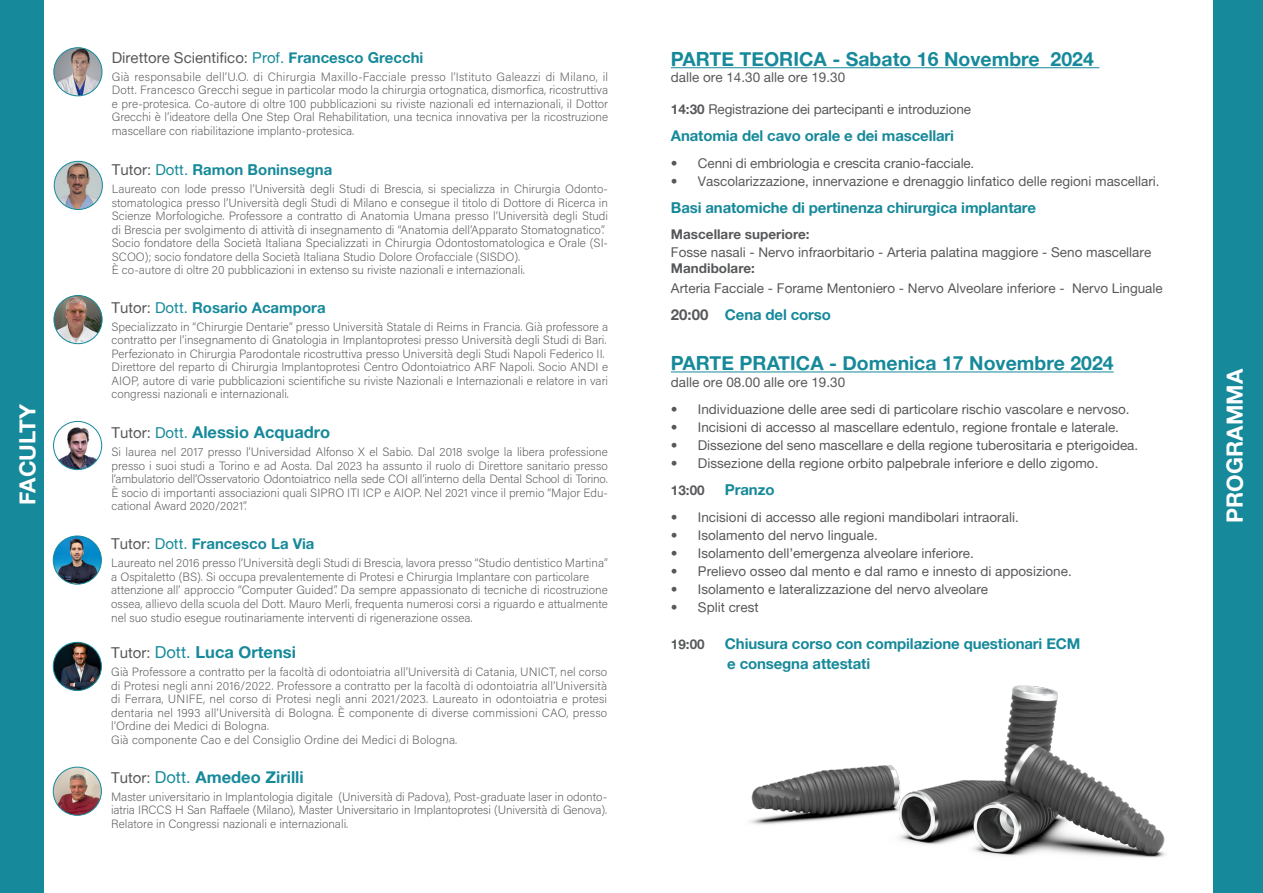
<style>
.page{position:relative;width:1263px;height:893px;background:#fff}
.page>*{position:absolute;margin:0;border:0;box-sizing:border-box;transform-origin:0 0}
.t1{font:22.5px "Alte Haas Grotesk Bold";color:#fff}
.t2{font:19.5px "Alte Haas Grotesk Bold";color:#16899a}
.t3{font:16.5px "Alte Haas Grotesk Bold";color:#16899a}
.t4{font:15px "Alte Haas Grotesk Bold";letter-spacing:-.01em;color:#16899a}
.t5{font:15px "Alte Haas Grotesk";color:#57585a}
.t6{font:13.5px "Alte Haas Grotesk";color:#57585a}
.t7{font:13.5px "Alte Haas Grotesk Bold";color:#57585a}
.t8{font:200 12px/13.5px "Acumin Pro";color:#57585a;text-align:justify}
.s1{color:#16899a}
.s2{font-family:"Alte Haas Grotesk Bold";color:#16899a}
.s3{font-family:"Alte Haas Grotesk";color:#57585a}
.s4{font-family:"Alte Haas Grotesk"}
.s5{font-family:"Alte Haas Grotesk";font-size:15px;color:#57585a}
.s6{font-family:"Alte Haas Grotesk";font-size:15px}
.s7{font-family:"Alte Haas Grotesk Bold"}
.s8{color:#57585a}
</style>
<div class="page">
<img style="left:54px;top:48px;width:48px;height:48px;border-radius:24px">
<div style="left:54px;top:47px;width:48px;height:49px;border:1px solid #16899a;border-radius:50%"></div>
<img style="left:53px;top:642px;width:48px;height:48px;border-radius:24px">
<div style="left:53px;top:642px;width:49px;height:49px;border:1px solid #16899a;border-radius:50%"></div>
<img style="left:54px;top:421px;width:48px;height:49px;border-radius:24px">
<div style="left:53px;top:421px;width:49px;height:49px;border:1px solid #16899a;border-radius:50%"></div>
<img style="left:53px;top:767px;width:48px;height:48px;border-radius:24px">
<div style="left:53px;top:767px;width:49px;height:49px;border:1px solid #16899a;border-radius:50%"></div>
<div style="left:54px;top:161px;width:48px;height:48px;background:#c2cacc;border-radius:50%"></div>
<img style="left:60px;top:161px;width:37px;height:48px">
<div style="left:54px;top:161px;width:49px;height:49px;border:1px solid #16899a;border-radius:50%"></div>
<div style="left:0;top:0;width:43px;height:893px;background:#16899a"></div>
<img style="left:54px;top:295px;width:48px;height:49px;border-radius:24px">
<div style="left:54px;top:295px;width:49px;height:49px;border:1px solid #16899a;border-radius:50%"></div>
<img style="left:53px;top:536px;width:48px;height:48px;border-radius:24px">
<div style="left:53px;top:536px;width:49px;height:48px;border:1px solid #16899a;border-radius:50%"></div>
<hr style="left:671px;top:67px;width:428px;height:1px;background:#16899a">
<hr style="left:671px;top:371px;width:166px;height:1px;background:#16899a">
<hr style="left:842px;top:371px;width:272px;height:1px;background:#16899a">
<div style="left:1213px;top:0;width:50px;height:893px;background:#16899a"></div>
<img style="left:750px;top:685px;width:416px;height:173px">
<p class="t1" style="left:14px;top:505px;width:102px;rotate:-90deg">FACULTY</p>
<p class="t5" style="left:112px;top:49px;width:313px">Direttore Scientifico: <span class="s1">Prof.</span> <span class="s2">Francesco Grecchi</span></p>
<p class="t8" style="left:112px;top:69px;width:498px">Già responsabile dell’U.O. di Chirurgia Maxillo-Facciale presso l’Istituto Galeazzi di Milano, il Dott. Francesco Grecchi segue in particolar modo la chirurgia ortognatica, dismorfica, ricostruttiva e pre-protesica. Co-autore di oltre 100 pubblicazioni su riviste nazionali ed internazionali, il Dottor Grecchi è l’ideatore della One Step Oral Rehabilitation, una tecnica innovativa per la ricostruzione mascellare con riabilitazione implanto-protesica.</p>
<p class="t4" style="left:112px;top:161px;width:222px"><span class="s3">Tutor:</span> <span class="s4">Dott.</span> Ramon Boninsegna</p>
<p class="t8" style="left:112px;top:182px;width:498px">Laureato con lode presso l’Università degli Studi di Brescia, si specializza in Chirurgia Odonto&shy;stomatologica presso l’Università degli Studi di Milano e consegue il titolo di Dottore di Ricerca in Scienze Morfologiche. Professore a contratto di Anatomia Umana presso l’Università degli Studi di Brescia per svolgimento di attività di insegnamento di “Anatomia dell’Apparato Stomatognatico”.</p>
<p class="t8" style="left:112px;top:236px;width:498px">Socio fondatore della Società Italiana Specializzati in Chirurgia Odontostomatologica e Orale (SI-<br>SCOO); socio fondatore della Società Italiana Studio Dolore Orofacciale (SISDO).</p>
<p class="t8" style="left:112px;top:263px;width:415px">È co-autore di oltre 20 pubblicazioni in extenso su riviste nazionali e internazionali.</p>
<p class="t4" style="left:111px;top:298px;width:216px"><span class="s3">Tutor:</span> <span class="s4">Dott.</span> Rosario Acampora</p>
<p class="t8" style="left:111px;top:319px;width:498px">Specializzato in “Chirurgie Dentarie” presso Università Statale di Reims in Francia. Già professore a contratto per l’insegnamento di Gnatologia in Implantoprotesi presso Università degli Studi di Bari.</p>
<p class="t8" style="left:111px;top:346px;width:495px">Perfezionato in Chirurgia Parodontale ricostruttiva presso Università degli Studi Napoli Federico II.</p>
<p class="t8" style="left:111px;top:360px;width:498px">Direttore del reparto di Chirurgia Implantoprotesi Centro Odontoiatrico ARF Napoli. Socio ANDI e AIOP, autore di varie pubblicazioni scientifiche su riviste Nazionali e Internazionali e relatore in vari congressi nazionali e internazionali.</p>
<p class="t3" style="left:111px;top:422px;width:220px"><span class="s5">Tutor:</span> <span class="s6">Dott.</span> Alessio Acquadro</p>
<p class="t8" style="left:111px;top:445px;width:498px">Si laurea nel 2017 presso l’Universidad Alfonso X el Sabio. Dal 2018 svolge la libera professione presso i suoi studi a Torino e ad Aosta. Dal 2023 ha assunto il ruolo di Direttore sanitario presso l’ambulatorio dell’Osservatorio Odontoiatrico nella sede COI all’interno della Dental School di Torino.<br>È socio di importanti associazioni quali SIPRO ITI ICP e AIOP. Nel 2021 vince il premio “Major Edu&shy;cational Award 2020/2021”.</p>
<p class="t4" style="left:111px;top:535px;width:205px"><span class="s3">Tutor:</span> <span class="s4">Dott.</span> Francesco La Via</p>
<p class="t8" style="left:111px;top:556px;width:498px">Laureato nel 2016 presso l’Università degli Studi di Brescia, lavora presso “Studio dentistico Martina” a Ospitaletto (BS). Si occupa prevalentemente di Protesi e Chirurgia Implantare con particolare</p>
<p class="t8" style="left:111px;top:583px;width:498px;line-height:14px">attenzione all’ approccio “Computer Guided”. Da sempre appassionato di tecniche di ricostruzione ossea, allievo della scuola del Dott. Mauro Merli, frequenta numerosi corsi a riguardo e attualmente nel suo studio esegue routinariamente interventi di rigenerazione ossea.</p>
<p class="t3" style="left:111px;top:642px;width:186px"><span class="s5">Tutor:</span> <span class="s4">Dott.</span> Luca Ortensi</p>
<p class="t8" style="left:111px;top:665px;width:498px">Già Professore a contratto per la facoltà di odontoiatria all’Università di Catania, UNICT, nel corso di Protesi negli anni 2016/2022. Professore a contratto per la facoltà di odontoiatria all’Università di Ferrara, UNIFE, nel corso di Protesi negli anni 2021/2023. Laureato in odontoiatria e protesi dentaria nel 1993 all’Università di Bologna. È componente di diverse commissioni CAO, presso l’Ordine dei Medici di Bologna.</p>
<p class="t8" style="left:111px;top:732px;width:348px">Già componente Cao e del Consiglio Ordine dei Medici di Bologna.</p>
<p class="t3" style="left:111px;top:767px;width:194px"><span class="s5">Tutor:</span> <span class="s4">Dott.</span> Amedeo Zirilli</p>
<p class="t8" style="left:111px;top:789px;width:497px">Master universitario in Implantologia digitale (Università di Padova), Post-graduate laser in odonto&shy;iatria IRCCS H San Raffaele (Milano), Master Universitario in Implantoprotesi (Università di Genova).<br>Relatore in Congressi nazionali e internazionali.</p>
<p class="t2" style="left:671px;top:47px;width:424px">PARTE TEORICA - Sabato 16 Novembre 2024</p>
<p class="t6" style="left:671px;top:69px;width:176px">dalle ore 14.30 alle ore 19.30</p>
<p class="t6" style="left:671px;top:102px;width:302px"><span class="s7">14:30</span> Registrazione dei partecipanti e introduzione</p>
<p class="t4" style="left:671px;top:127px;width:285px">Anatomia del cavo orale e dei mascellari</p>
<p class="t6" style="left:671px;top:156px;width:305px">• Cenni di embriologia e crescita cranio-facciale.</p>
<p class="t6" style="left:671px;top:174px;width:490px">• Vascolarizzazione, innervazione e drenaggio linfatico delle regioni mascellari.</p>
<p class="t4" style="left:671px;top:199px;width:367px">Basi anatomiche di pertinenza chirurgica implantare</p>
<p class="t7" style="left:671px;top:225px;width:140px">Mascellare superiore:</p>
<p class="t6" style="left:671px;top:244px;width:482px">Fosse nasali - Nervo infraorbitario - Arteria palatina maggiore - Seno mascellare</p>
<p class="t7" style="left:671px;top:260px;width:85px">Mandibolare:</p>
<p class="t6" style="left:671px;top:280px;width:493px">Arteria Facciale - Forame Mentoniero - Nervo Alveolare inferiore - Nervo Linguale</p>
<p class="t4" style="left:671px;top:305px;width:162px"><span class="s8">20:00</span> Cena del corso</p>
<p class="t2" style="left:671px;top:351px;width:444px">PARTE PRATICA - Domenica 17 Novembre 2024</p>
<p class="t6" style="left:671px;top:374px;width:176px">dalle ore 08.00 alle ore 19.30</p>
<p class="t6" style="left:671px;top:401px;width:460px">• Individuazione delle aree sedi di particolare rischio vascolare e nervoso.</p>
<p class="t6" style="left:671px;top:419px;width:450px">• Incisioni di accesso al mascellare edentulo, regione frontale e laterale.</p>
<p class="t6" style="left:671px;top:437px;width:469px">• Dissezione del seno mascellare e della regione tuberositaria e pterigoidea.</p>
<p class="t6" style="left:671px;top:455px;width:429px">• Dissezione della regione orbito palpebrale inferiore e dello zigomo.</p>
<p class="t7" style="left:671px;top:481px;width:35px">13:00</p>
<p class="t4" style="left:725px;top:480px;width:51px">Pranzo</p>
<p class="t6" style="left:671px;top:509px;width:349px">• Incisioni di accesso alle regioni mandibolari intraorali.</p>
<p class="t6" style="left:671px;top:527px;width:208px">• Isolamento del nervo linguale.</p>
<p class="t6" style="left:671px;top:545px;width:304px">• Isolamento dell’emergenza alveolare inferiore.</p>
<p class="t6" style="left:671px;top:563px;width:402px">• Prelievo osseo dal mento e dal ramo e innesto di apposizione.</p>
<p class="t6" style="left:671px;top:581px;width:319px">• Isolamento e lateralizzazione del nervo alveolare</p>
<p class="t6" style="left:671px;top:599px;width:89px">• Split crest</p>
<p class="t7" style="left:671px;top:636px;width:35px">19:00</p>
<p class="t4" style="left:725px;top:635px;width:357px">Chiusura corso con compilazione questionari ECM</p>
<p class="t4" style="left:727px;top:654px;width:144px">e consegna attestati</p>
<p class="t1" style="left:1221px;top:523px;width:155px;rotate:-90deg">PROGRAMMA</p>
</div>
